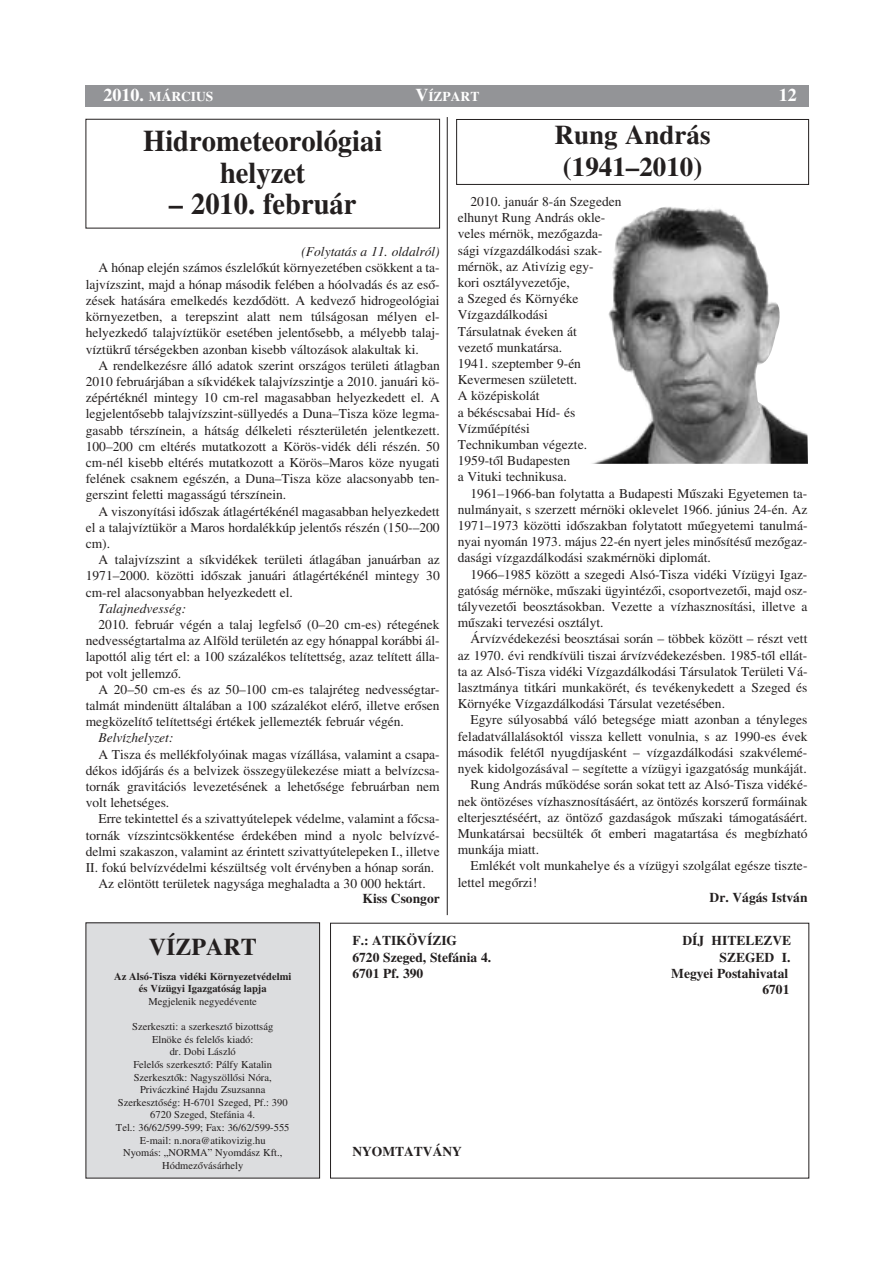
<style>
.page{position:relative;width:893px;height:1262px;background:#fff}
.page>*{position:absolute;margin:0;border:0;box-sizing:border-box;transform-origin:0 0}
.t1{font:700 30px/31.7px "H Times";color:#231f1f;text-align:center;scale:.95 1}
.t2{font:700 27px/32.4px "H Times";color:#231f1f;text-align:center}
.t3{font:700 24px "H Times";color:#231f1f}
.t4{font:700 18px "H Times";color:#fff}
.t5{font:13.5px/16.2px "H Times Roman";color:#231f1f;text-align:justify}
.t6{font:700 13.5px/16.2px "H Times";color:#231f1f;text-align:right}
.t7{font:13.5px "H Times Ita";color:#231f1f}
.t8{font:700 13.5px "H Times";color:#fff}
.t9{font:10.5px/12.6px "H Times Roman";color:#231f1f;text-align:center}
.t10{font:700 10.5px/12.6px "H Times";color:#231f1f;text-align:center}
.s1{font-size:18px}
</style>
<div class="page">
<div style="left:86px;top:922px;width:233px;height:256px;background:#dcdddf"></div>
<div style="left:86px;top:85px;width:723px;height:21px;background:#939497"></div>
<div style="left:86px;top:119px;width:353px;height:109px;border:1px solid #231f1f"></div>
<div style="left:456px;top:119px;width:353px;height:66px;border:1px solid #231f1f"></div>
<img style="left:592px;top:207px;width:215px;height:257px">
<hr style="left:447px;top:117px;width:1px;height:798px;background:#231f1f">
<p class="t8" style="left:103px;top:91px;width:111px"><span class="s1">2010.</span> MÁRCIUS</p>
<p class="t8" style="left:415px;top:91px;width:66px"><span class="s1">V</span>ÍZPART</p>
<h3 class="t4" style="left:778px;top:88px;width:19px">12</h3>
<h1 class="t1" style="left:143px;top:128px;width:253px">Hidrometeorológiai helyzet</h1>
<h1 class="t1" style="left:169px;top:191px;width:199px">– 2010. február</h1>
<h2 class="t2" style="left:554px;top:121px;width:157px">Rung András (1941–2010)</h2>
<p class="t5" style="left:458px;top:194px;width:165px;text-align:left;text-indent:13px">2010. január 8-án Szegeden elhunyt Rung András okle&shy;veles mérnök, mezŒgazda&shy;sági vízgazdálkodási szak&shy;mérnök, az Ativízig egy-<br>kori osztályvezetŒje,<br>a Szeged és Környéke<br>Vízgazdálkodási<br>Társulatnak éveken át<br>vezetŒ munkatársa.<br>1941. szeptember 9-én<br>Kevermesen született.<br>A középiskolát<br>a békéscsabai Híd- és<br>Vízmıépítési<br>Technikumban végezte.<br>1959-tŒl Budapesten<br>a Vituki technikusa.</p>
<p class="t5" style="left:458px;top:486px;width:351px;text-indent:13px">1961–1966-ban folytatta a Budapesti Mıszaki Egyetemen ta&shy;nulmányait, s szerzett mérnöki oklevelet 1966. június 24-én. Az 1971–1973 közötti idŒszakban folytatott mıegyetemi tanulmá&shy;nyai nyomán 1973. május 22-én nyert jeles minŒsítésı mezŒgaz&shy;dasági vízgazdálkodási szakmérnöki diplomát.</p>
<p class="t5" style="left:458px;top:567px;width:351px;text-indent:13px">1966–1985 között a szegedi Alsó-Tisza vidéki Vízügyi Igaz&shy;gatóság mérnöke, mıszaki ügyintézŒi, csoportvezetŒi, majd osz&shy;tályvezetŒi beosztásokban. Vezette a vízhasznosítási, illetve a mıszaki tervezési osztályt.</p>
<p class="t5" style="left:458px;top:632px;width:351px;text-indent:13px">Árvízvédekezési beosztásai során – többek között – részt vett az 1970. évi rendkívüli tiszai árvízvédekezésben. 1985-tŒl ellát&shy;ta az Alsó-Tisza vidéki Vízgazdálkodási Társulatok Területi Vá&shy;lasztmánya titkári munkakörét, és tevékenykedett a Szeged és Környéke Vízgazdálkodási Társulat vezetésében.</p>
<p class="t5" style="left:470px;top:713px;width:338px">Egyre súlyosabbá váló betegsége miatt azonban a tényleges</p>
<p class="t5" style="left:458px;top:729px;width:351px">feladatvállalásoktól vissza kellett vonulnia, s az 1990-es évek</p>
<p class="t5" style="left:458px;top:745px;width:351px">második felétŒl nyugdíjasként – vízgazdálkodási szakvélemé-</p>
<p class="t5" style="left:458px;top:761px;width:350px">nyek kidolgozásával – segítette a vízügyi igazgatóság munkáját.</p>
<p class="t5" style="left:470px;top:778px;width:338px">Rung András mıködése során sokat tett az Alsó-Tisza vidéké-</p>
<p class="t5" style="left:458px;top:794px;width:351px">nek öntözéses vízhasznosításáért, az öntözés korszerı formáinak</p>
<p class="t5" style="left:458px;top:810px;width:351px">elterjesztéséért, az öntözŒ gazdaságok mıszaki támogatásáért.</p>
<p class="t5" style="left:458px;top:826px;width:351px">Munkatársai becsülték Œt emberi magatartása és megbízható</p>
<p class="t5" style="left:458px;top:842px;width:83px">munkája miatt.</p>
<p class="t5" style="left:470px;top:859px;width:338px">Emlékét volt munkahelye és a vízügyi szolgálat egésze tiszte-</p>
<p class="t5" style="left:458px;top:875px;width:81px">lettel megŒrzi!</p>
<p class="t6" style="left:709px;top:890px;width:99px">Dr. Vágás István</p>
<p class="t7" style="left:301px;top:247px;width:140px">(Folytatás a 11. oldalról)</p>
<p class="t5" style="left:86px;top:261px;width:355px;text-indent:13px">A hónap elején számos észlelŒkút környezetében csökkent a ta&shy;lajvízszint, majd a hónap második felében a hóolvadás és az esŒ&shy;zések hatására emelkedés kezdŒdött. A kedvezŒ hidrogeológiai környezetben, a terepszint alatt nem túlságosan mélyen el&shy;helyezkedŒ talajvíztükör esetében jelentŒsebb, a mélyebb talaj&shy;víztükrı térségekben azonban kisebb változások alakultak ki.</p>
<p class="t5" style="left:86px;top:358px;width:355px;text-indent:13px">A rendelkezésre álló adatok szerint országos területi átlagban 2010 februárjában a síkvidékek talajvízszintje a 2010. januári kö&shy;zépértéknél mintegy 10 cm-rel magasabban helyezkedett el. A legjelentŒsebb talajvízszint-süllyedés a Duna–Tisza köze legma&shy;gasabb térszínein, a hátság délkeleti részterületén jelentkezett.<br>100–200 cm eltérés mutatkozott a Körös-vidék déli részén. 50 cm-nél kisebb eltérés mutatkozott a Körös–Maros köze nyugati felének csaknem egészén, a Duna–Tisza köze alacsonyabb ten&shy;gerszint feletti magasságú térszínein.</p>
<p class="t5" style="left:86px;top:504px;width:355px;text-indent:13px">A viszonyítási idŒszak átlagértékénél magasabban helyezkedett el a talajvíztükör a Maros hordalékkúp jelentŒs részén (150-–200 cm).</p>
<p class="t5" style="left:86px;top:553px;width:355px;text-indent:13px">A talajvízszint a síkvidékek területi átlagában januárban az 1971–2000. közötti idŒszak januári átlagértékénél mintegy 30 cm-rel alacsonyabban helyezkedett el.</p>
<p class="t7" style="left:98px;top:603px;width:89px">Talajnedvesség:</p>
<p class="t5" style="left:86px;top:617px;width:355px;text-indent:13px">2010. február végén a talaj legfelsŒ (0–20 cm-es) rétegének nedvességtartalma az Alföld területén az egy hónappal korábbi ál&shy;lapottól alig tért el: a 100 százalékos telítettség, azaz telített álla&shy;pot volt jellemzŒ.</p>
<p class="t5" style="left:86px;top:682px;width:355px;text-indent:13px">A 20–50 cm-es és az 50–100 cm-es talajréteg nedvességtar&shy;talmát mindenütt általában a 100 százalékot elérŒ, illetve erŒsen megközelítŒ telítettségi értékek jellemezték február végén.</p>
<p class="t7" style="left:98px;top:733px;width:76px">Belvízhelyzet:</p>
<p class="t5" style="left:86px;top:747px;width:355px;text-indent:13px">A Tisza és mellékfolyóinak magas vízállása, valamint a csapa&shy;dékos idŒjárás és a belvizek összegyülekezése miatt a belvízcsa&shy;tornák gravitációs levezetésének a lehetŒsége februárban nem volt lehetséges.</p>
<p class="t5" style="left:98px;top:812px;width:343px">Erre tekintettel és a szivattyútelepek védelme, valamint a fŒcsa-</p>
<p class="t5" style="left:86px;top:828px;width:355px">tornák vízszintcsökkentése érdekében mind a nyolc belvízvé-</p>
<p class="t5" style="left:86px;top:844px;width:355px">delmi szakaszon, valamint az érintett szivattyútelepeken I., illetve</p>
<p class="t5" style="left:86px;top:860px;width:350px">II. fokú belvízvédelmi készültség volt érvényben a hónap során.</p>
<p class="t5" style="left:98px;top:877px;width:328px">Az elöntött területek nagysága meghaladta a 30 000 hektárt.</p>
<p class="t6" style="left:362px;top:892px;width:79px">Kiss Csongor</p>
<h3 class="t3" style="left:149px;top:938px;width:109px">VÍZPART</h3>
<p class="t10" style="left:114px;top:971px;width:179px">Az Alsó-Tisza vidéki Környezetvédelmi és Vízügyi Igazgatóság lapja</p>
<p class="t9" style="left:148px;top:996px;width:110px">Megjelenik negyedévente</p>
<p class="t9" style="left:116px;top:1021px;width:175px">Szerkeszti: a szerkesztŒ bizottság<br>Elnöke és felelŒs kiadó:<br>dr. Dobi László<br>FelelŒs szerkesztŒ: Pálfy Katalin<br>SzerkesztŒk: NagyszöllŒsi Nóra,<br>Priváczkiné Hajdu Zsuzsanna<br>SzerkesztŒség: H-6701 Szeged, Pf.: 390<br>6720 Szeged, Stefánia 4.<br>Tel.: 36/62/599-599; Fax: 36/62/599-555<br>E-mail: n.nora@atikovizig.hu<br>Nyomás: „NORMA” Nyomdász Kft.,<br>HódmezŒvásárhely</p>
<p class="t6" style="left:352px;top:934px;width:106px">F.: ATIKÖVÍZIG</p>
<p class="t6" style="left:682px;top:934px;width:110px">DÍJ HITELEZVE</p>
<p class="t6" style="left:352px;top:950px;width:140px">6720 Szeged, Stefánia 4.</p>
<p class="t6" style="left:719px;top:950px;width:72px">SZEGED I.</p>
<p class="t6" style="left:352px;top:966px;width:72px">6701 Pf. 390</p>
<p class="t6" style="left:671px;top:966px;width:120px">Megyei Postahivatal<br>6701</p>
<p class="t6" style="left:352px;top:1144px;width:111px">NYOMTATVÁNY</p>
</div>
